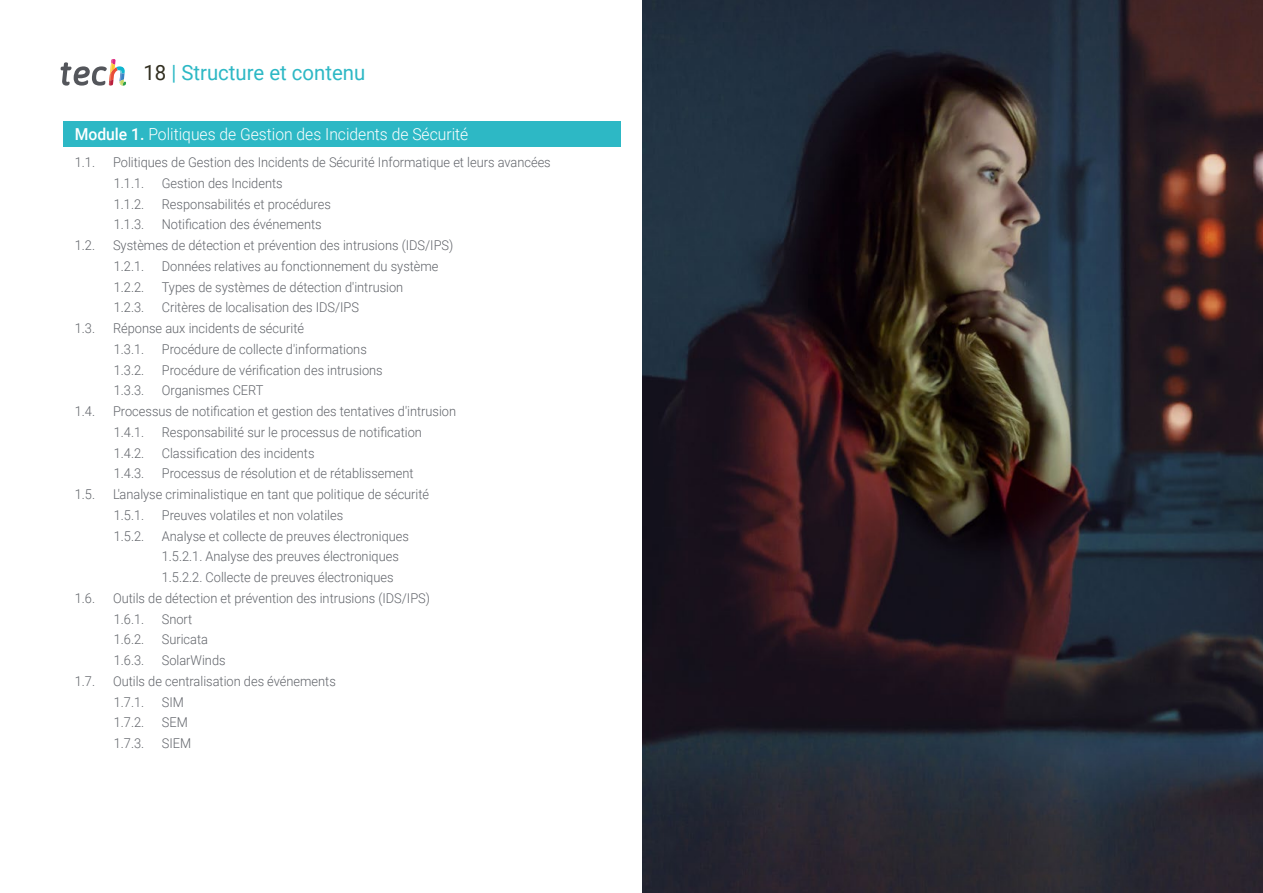
<style>
.page{position:relative;width:1263px;height:893px;background:#fff}
.page>*{position:absolute;margin:0;border:0;box-sizing:border-box;transform-origin:0 0}
.t1{font:21px "Roboto";color:#2db8c5}
.t2{font:300 16.5px "Roboto";color:#fff;scale:.95 1}
.t3{font:300 13.5px/20.7px "Roboto";color:#61646a;scale:.95 1}
.s1{color:#312e20}
.s2{font-weight:500}
</style>
<div class="page">
<img style="left:642px;top:0;width:621px;height:893px">
<div style="left:64px;top:121px;width:557px;height:25px;background:#2db8c5"></div>
<svg style="left:61px;top:59px;width:65px;height:27px"></svg>
<h1 class="t1" style="left:144px;top:57px;width:223px"><span class="s1">18</span> | Structure et contenu</h1>
<p class="t2" style="left:75px;top:123px;width:416px"><span class="s2">Module 1.</span> Politiques de Gestion des Incidents de Sécurité</p>
<p class="t3" style="left:75px;top:151px;width:23px">1.1.</p>
<p class="t3" style="left:113px;top:151px;width:462px">Politiques de Gestion des Incidents de Sécurité Informatique et leurs avancées<br>1.1.1.</p>
<p class="t3" style="left:162px;top:172px;width:129px">Gestion des Incidents</p>
<p class="t3" style="left:114px;top:193px;width:34px">1.1.2.</p>
<p class="t3" style="left:162px;top:193px;width:180px">Responsabilités et procédures</p>
<p class="t3" style="left:114px;top:214px;width:34px">1.1.3.</p>
<p class="t3" style="left:162px;top:214px;width:170px">Notification des événements</p>
<p class="t3" style="left:75px;top:234px;width:23px">1.2.</p>
<p class="t3" style="left:113px;top:234px;width:360px">Systèmes de détection et prévention des intrusions (IDS/IPS)<br>1.2.1.</p>
<p class="t3" style="left:162px;top:255px;width:293px">Données relatives au fonctionnement du système</p>
<p class="t3" style="left:114px;top:276px;width:34px">1.2.2.</p>
<p class="t3" style="left:162px;top:276px;width:256px">Types de systèmes de détection d'intrusion</p>
<p class="t3" style="left:114px;top:297px;width:34px">1.2.3.</p>
<p class="t3" style="left:162px;top:297px;width:209px">Critères de localisation des IDS/IPS</p>
<p class="t3" style="left:75px;top:317px;width:23px">1.3.</p>
<p class="t3" style="left:113px;top:317px;width:203px">Réponse aux incidents de sécurité<br>1.3.1.</p>
<p class="t3" style="left:162px;top:338px;width:217px">Procédure de collecte d'informations</p>
<p class="t3" style="left:114px;top:359px;width:34px">1.3.2.</p>
<p class="t3" style="left:162px;top:359px;width:234px">Procédure de vérification des intrusions</p>
<p class="t3" style="left:114px;top:380px;width:34px">1.3.3.</p>
<p class="t3" style="left:162px;top:380px;width:109px">Organismes CERT</p>
<p class="t3" style="left:75px;top:400px;width:23px">1.4.</p>
<p class="t3" style="left:113px;top:400px;width:363px">Processus de notification et gestion des tentatives d'intrusion<br>1.4.1.</p>
<p class="t3" style="left:162px;top:421px;width:275px">Responsabilité sur le processus de notification</p>
<p class="t3" style="left:114px;top:442px;width:34px">1.4.2.</p>
<p class="t3" style="left:162px;top:442px;width:162px">Classification des incidents</p>
<p class="t3" style="left:114px;top:463px;width:34px">1.4.3.</p>
<p class="t3" style="left:162px;top:463px;width:267px">Processus de résolution et de rétablissement</p>
<p class="t3" style="left:75px;top:483px;width:23px">1.5.</p>
<p class="t3" style="left:113px;top:483px;width:334px">L'analyse criminalistique en tant que politique de sécurité<br>1.5.1.</p>
<p class="t3" style="left:162px;top:504px;width:192px">Preuves volatiles et non volatiles</p>
<p class="t3" style="left:114px;top:525px;width:34px">1.5.2.</p>
<p class="t3" style="left:162px;top:525px;width:262px">Analyse et collecte de preuves électroniques<br>1.5.2.1. Analyse des preuves électroniques<br>1.5.2.2. Collecte de preuves électroniques</p>
<p class="t3" style="left:75px;top:587px;width:23px">1.6.</p>
<p class="t3" style="left:113px;top:587px;width:335px">Outils de détection et prévention des intrusions (IDS/IPS)<br>1.6.1.</p>
<p class="t3" style="left:162px;top:608px;width:34px">Snort</p>
<p class="t3" style="left:114px;top:629px;width:34px">1.6.2.</p>
<p class="t3" style="left:162px;top:629px;width:50px">Suricata</p>
<p class="t3" style="left:114px;top:649px;width:34px">1.6.3.</p>
<p class="t3" style="left:162px;top:649px;width:69px">SolarWinds</p>
<p class="t3" style="left:75px;top:670px;width:23px">1.7.</p>
<p class="t3" style="left:113px;top:670px;width:236px">Outils de centralisation des événements<br>1.7.1.</p>
<p class="t3" style="left:162px;top:691px;width:25px">SIM</p>
<p class="t3" style="left:114px;top:712px;width:34px">1.7.2.</p>
<p class="t3" style="left:162px;top:712px;width:29px">SEM</p>
<p class="t3" style="left:114px;top:732px;width:34px">1.7.3.</p>
<p class="t3" style="left:162px;top:732px;width:32px">SIEM</p>
</div>
